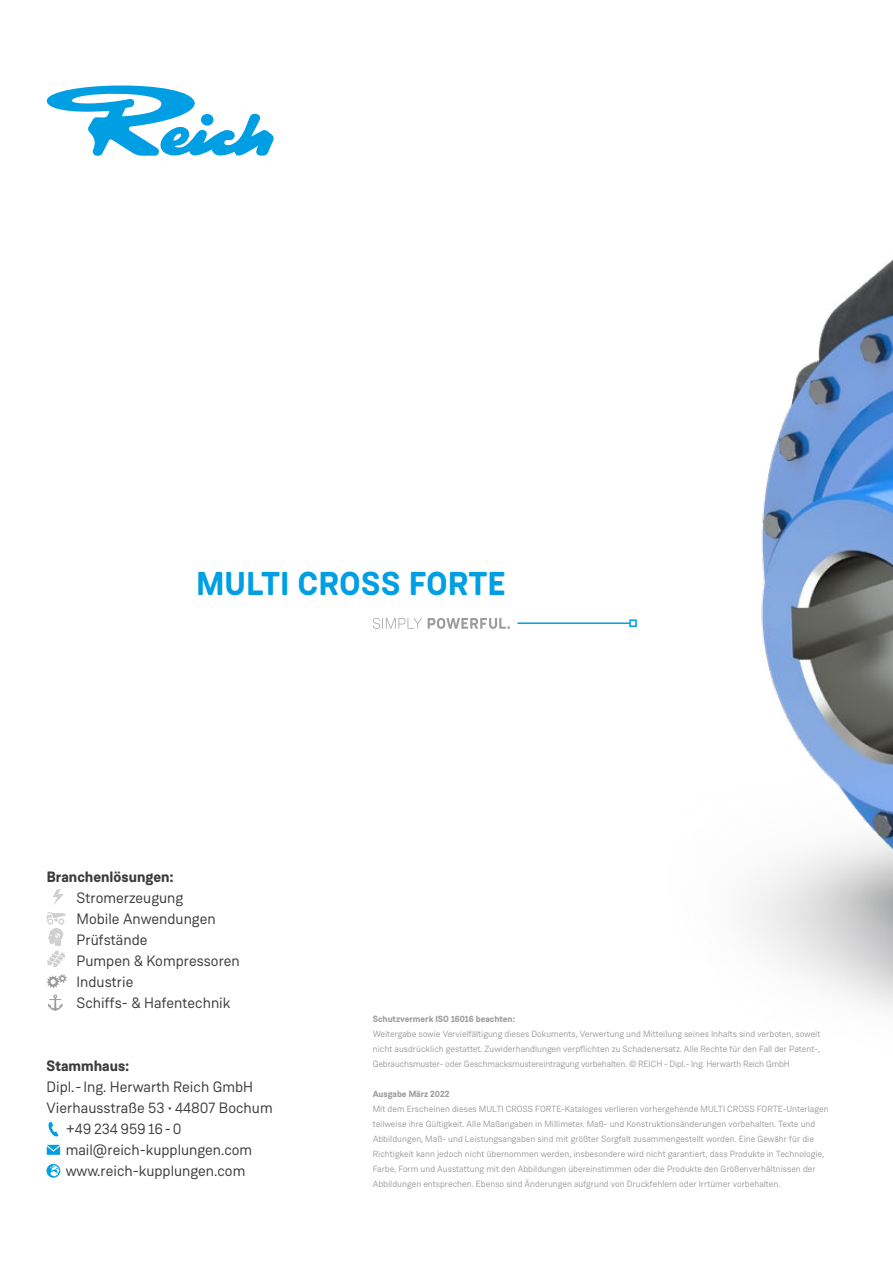
<style>
.page{position:relative;width:893px;height:1263px;background:#fff}
.page>*{position:absolute;margin:0;border:0;box-sizing:border-box;transform-origin:0 0}
.t1{font:700 33px "Weissenhof Grotesk";letter-spacing:.02em;color:#009fe3}
.t2{font:15px/21px "Weissenhof Grotesk";color:#3c3c3b}
.t3{font:700 15px "Weissenhof Grotesk";color:#3c3c3b}
.t4{font:9px/15px "Weissenhof Grotesk";color:#9d9d9c;text-align:justify}
.t5{font:700 9px "Weissenhof Grotesk";color:#9d9d9c}
</style>
<div class="page">
<svg style="left:428px;top:618px;width:40px;height:11px"></svg>
<svg style="left:373px;top:618px;width:49px;height:11px"></svg>
<svg style="left:46px;top:85px;width:228px;height:71px"></svg>
<img style="left:470px;top:259px;width:423px;height:752px">
<svg style="left:47px;top:1145px;width:13px;height:10px"></svg>
<svg style="left:48px;top:1121px;width:10px;height:16px"></svg>
<svg style="left:46px;top:1164px;width:14px;height:14px"></svg>
<svg style="left:47px;top:974px;width:20px;height:14px"></svg>
<svg style="left:53px;top:889px;width:11px;height:16px"></svg>
<svg style="left:47px;top:912px;width:19px;height:56px"></svg>
<svg style="left:48px;top:994px;width:15px;height:17px"></svg>
<h1 class="t1" style="left:197px;top:562px;width:311px">MULTI CROSS FORTE</h1>
<h2 class="t3" style="left:47px;top:867px;width:129px">Branchenlösungen:</h2>
<h2 class="t2" style="left:77px;top:887px;width:165px">Stromerzeugung<br>Mobile Anwendungen<br>Prüfstände<br>Pumpen &amp; Kompressoren<br>Industrie<br>Schiffs- &amp; Hafentechnik</h2>
<h2 class="t3" style="left:47px;top:1056px;width:84px">Stammhaus:</h2>
<h2 class="t2" style="left:47px;top:1076px;width:208px">Dipl.- Ing. Herwarth Reich GmbH</h2>
<h2 class="t2" style="left:47px;top:1097px;width:228px">Vierhausstraße 53 • 44807 Bochum</h2>
<h2 class="t2" style="left:66px;top:1118px;width:117px">+49 234 959 16-0</h2>
<h2 class="t2" style="left:66px;top:1139px;width:188px">mail@reich-kupplungen.com</h2>
<h2 class="t2" style="left:66px;top:1160px;width:181px">www.reich-kupplungen.com</h2>
<p class="t5" style="left:373px;top:1013px;width:144px">Schutzvermerk ISO 16016 beachten:</p>
<p class="t4" style="left:373px;top:1026px;width:449px">Weitergabe sowie Vervielfältigung dieses Dokuments, Verwertung und Mitteilung seines Inhalts sind verboten, soweit nicht ausdrücklich gestattet. Zuwiderhandlungen verpflichten zu Schadenersatz. Alle Rechte für den Fall der Patent-, Gebrauchsmuster- oder Geschmacksmustereintragung vorbehalten. © REICH - Dipl.- Ing. Herwarth Reich GmbH</p>
<p class="t5" style="left:373px;top:1088px;width:78px">Ausgabe März 2022</p>
<p class="t4" style="left:373px;top:1101px;width:457px;text-align:left">Mit dem Erscheinen dieses MULTI CROSS FORTE-Kataloges verlieren vorhergehende MULTI CROSS FORTE-Unterlagen teilweise ihre Gültigkeit. Alle Maßangaben in Millimeter. Maß- und Konstruktionsänderungen vorbehalten. Texte und Abbildungen, Maß- und Leistungsangaben sind mit größter Sorgfalt zusammengestellt worden. Eine Gewähr für die Richtigkeit kann jedoch nicht übernommen werden, insbesondere wird nicht garantiert, dass Produkte in Technologie, Farbe, Form und Ausstattung mit den Abbildungen übereinstimmen oder die Produkte den Größenverhältnissen der Abbildungen entsprechen. Ebenso sind Änderungen aufgrund von Druckfehlern oder Irrtümer vorbehalten.</p>
</div>
